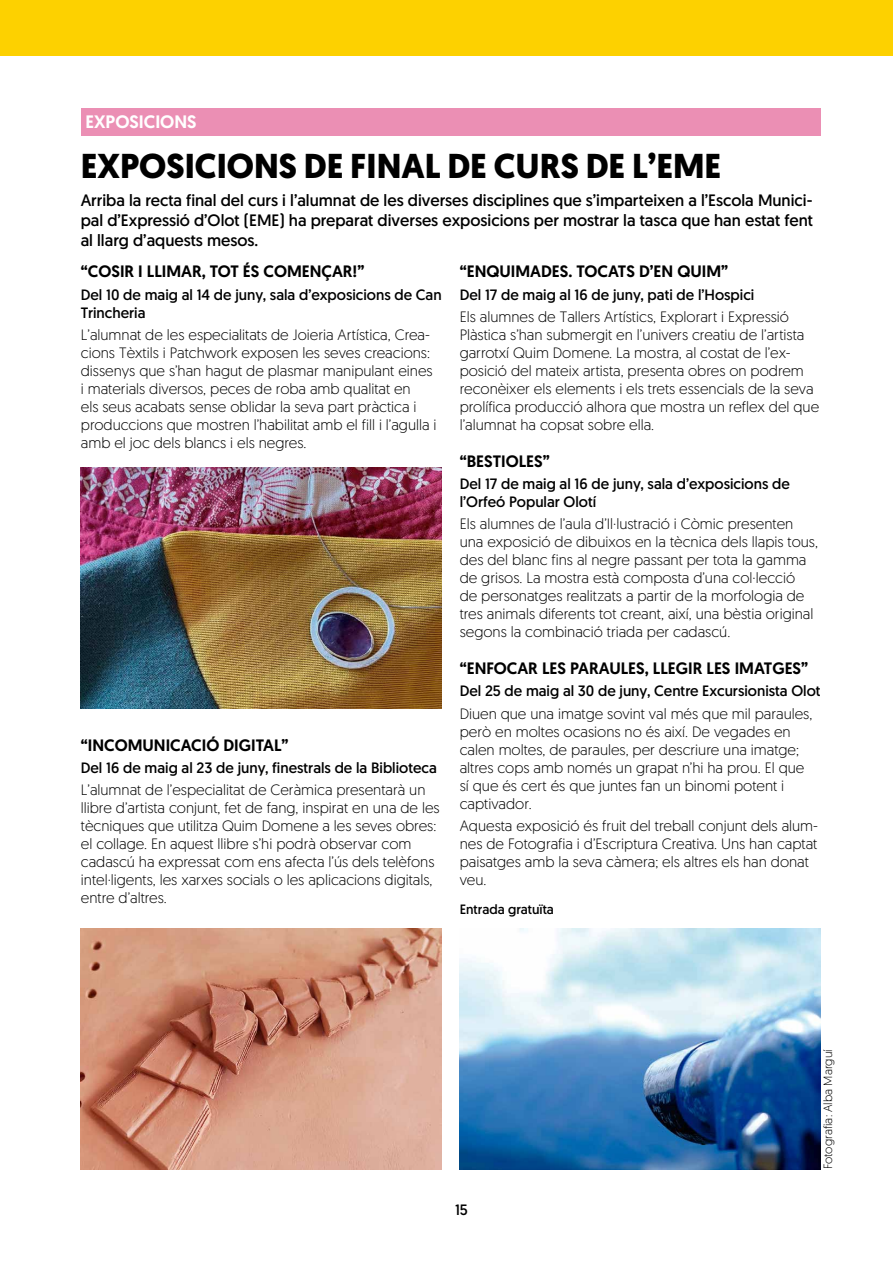
<style>
.page{position:relative;width:893px;height:1263px;background:#fff}
.page>*{position:absolute;margin:0;border:0;box-sizing:border-box;transform-origin:0 0}
.t1{font:700 34.5px "Geomanist";color:#000}
.t2{font:500 18px "Geomanist";color:#fff}
.t3{font:16.5px/19.8px "Geomanist";color:#000;text-align:justify}
.t4{font:500 16.5px "Geomanist";color:#000}
.t5{font:300 15px/18px "Geomanist";color:#000}
.t6{font:15px/18px "Geomanist";color:#000}
.t7{font:13.5px "Geomanist";color:#000}
.t8{font:300 12px "Geomanist";color:#000}
</style>
<div class="page">
<div style="left:0;top:0;width:893px;height:55px;background:#fdd100"></div>
<div style="left:81px;top:108px;width:740px;height:27px;background:#eb8fb4"></div>
<img style="left:81px;top:468px;width:361px;height:240px">
<img style="left:460px;top:929px;width:361px;height:240px">
<img style="left:81px;top:929px;width:361px;height:240px">
<p class="t2" style="left:85px;top:110px;width:113px">EXPOSICIONS</p>
<h1 class="t1" style="left:81px;top:143px;width:642px">EXPOSICIONS DE FINAL DE CURS DE L’EME</h1>
<p class="t3" style="left:81px;top:190px;width:734px">Arriba la recta final del curs i l’alumnat de les diverses disciplines que s’imparteixen a l’Escola Munici&shy;pal d’Expressió d’Olot (EME) ha preparat diverses exposicions per mostrar la tasca que han estat fent al llarg d’aquests mesos.</p>
<p class="t4" style="left:81px;top:261px;width:285px">“COSIR I LLIMAR, TOT ÉS COMENÇAR!”</p>
<p class="t6" style="left:81px;top:285px;width:362px">Del 10 de maig al 14 de juny, sala d’exposicions de Can<br>Trincheria</p>
<p class="t5" style="left:81px;top:325px;width:357px">L’alumnat de les especialitats de Joieria Artística, Crea&shy;cions Tèxtils i Patchwork exposen les seves creacions: dissenys que s’han hagut de plasmar manipulant eines i materials diversos, peces de roba amb qualitat en<br>els seus acabats sense oblidar la seva part pràctica i produccions que mostren l’habilitat amb el fill i l’agulla i amb el joc dels blancs i els negres.</p>
<p class="t4" style="left:81px;top:734px;width:209px">“INCOMUNICACIÓ DIGITAL”</p>
<p class="t6" style="left:81px;top:758px;width:357px">Del 16 de maig al 23 de juny, finestrals de la Biblioteca</p>
<p class="t5" style="left:81px;top:780px;width:360px">L’alumnat de l’especialitat de Ceràmica presentarà un llibre d’artista conjunt, fet de fang, inspirat en una de les tècniques que utilitza Quim Domene a les seves obres: el collage. En aquest llibre s’hi podrà observar com cadascú ha expressat com ens afecta l’ús dels telèfons intel·ligents, les xarxes socials o les aplicacions digitals, entre d’altres.</p>
<p class="t4" style="left:460px;top:261px;width:270px">“ENQUIMADES. TOCATS D’EN QUIM”</p>
<p class="t6" style="left:460px;top:285px;width:296px">Del 17 de maig al 16 de juny, pati de l’Hospici</p>
<p class="t5" style="left:460px;top:307px;width:361px">Els alumnes de Tallers Artístics, Explorart i Expressió Plàstica s’han submergit en l’univers creatiu de l’artista garrotxí Quim Domene. La mostra, al costat de l’ex&shy;posició del mateix artista, presenta obres on podrem reconèixer els elements i els trets essencials de la seva prolífica producció alhora que mostra un reflex del que l’alumnat ha copsat sobre ella.</p>
<p class="t4" style="left:460px;top:450px;width:92px">“BESTIOLES”</p>
<p class="t6" style="left:460px;top:474px;width:332px">Del 17 de maig al 16 de juny, sala d’exposicions de l’Orfeó Popular Olotí</p>
<p class="t5" style="left:460px;top:514px;width:360px">Els alumnes de l’aula d’Il·lustració i Còmic presenten una exposició de dibuixos en la tècnica dels llapis tous, des del blanc fins al negre passant per tota la gamma de grisos. La mostra està composta d’una col·lecció<br>de personatges realitzats a partir de la morfologia de tres animals diferents tot creant, així, una bèstia original segons la combinació triada per cadascú.</p>
<p class="t4" style="left:460px;top:657px;width:350px">“ENFOCAR LES PARAULES, LLEGIR LES IMATGES”</p>
<p class="t6" style="left:460px;top:682px;width:362px">Del 25 de maig al 30 de juny, Centre Excursionista Olot</p>
<p class="t5" style="left:460px;top:704px;width:354px">Diuen que una imatge sovint val més que mil paraules, però en moltes ocasions no és així. De vegades en calen moltes, de paraules, per descriure una imatge; altres cops amb només un grapat n’hi ha prou. El que sí que és cert és que juntes fan un binomi potent i captivador.</p>
<p class="t5" style="left:460px;top:816px;width:360px">Aquesta exposició és fruit del treball conjunt dels alum&shy;nes de Fotografia i d’Escriptura Creativa. Uns han captat paisatges amb la seva càmera; els altres els han donat veu.</p>
<p class="t7" style="left:460px;top:900px;width:96px">Entrada gratuïta</p>
<p class="t6" style="left:455px;top:1200px;width:14px">15</p>
<p class="t8" style="left:820px;top:1169px;width:121px;rotate:-90deg">Fotografia: Alba Marguí</p>
</div>
